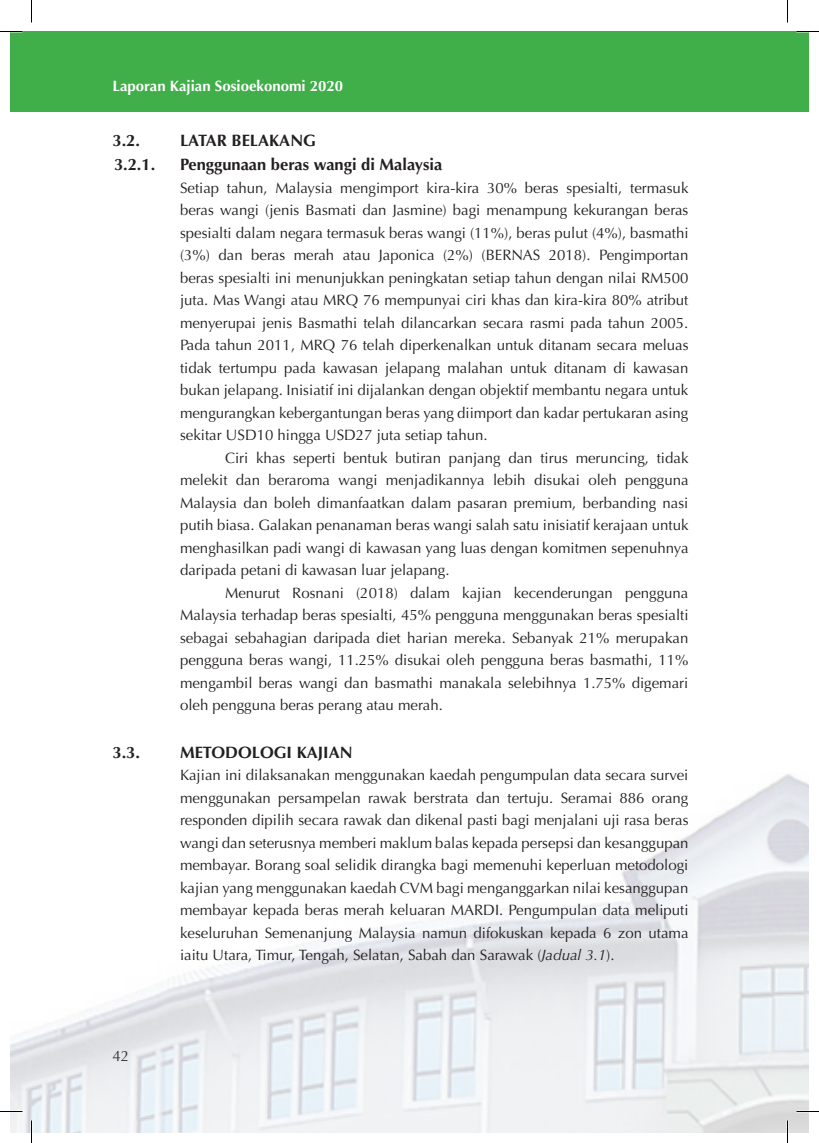
<style>
.page{position:relative;width:819px;height:1143px;background:#fff}
.page>*{position:absolute;margin:0;border:0;box-sizing:border-box;transform-origin:0 0}
.t1{font:700 16.5px "Optima";color:#231f20}
.t2{font:15px/22.5px "Optima";color:#231f20;text-align:justify}
.t3{font:700 15px "Optima";color:#fff}
.s1{font-style:italic}
</style>
<div class="page">
<div style="left:10px;top:32px;width:799px;height:80px;background:#40ae49"></div>
<img style="left:10px;top:774px;width:799px;height:358px">
<svg style="left:0;top:31px;width:22px;height:1px"></svg>
<svg style="left:796px;top:31px;width:23px;height:1px"></svg>
<svg style="left:0;top:1111px;width:22px;height:1px"></svg>
<svg style="left:796px;top:1111px;width:23px;height:1px"></svg>
<svg style="left:31px;top:0;width:1px;height:22px"></svg>
<svg style="left:31px;top:1120px;width:1px;height:23px"></svg>
<svg style="left:787px;top:0;width:1px;height:22px"></svg>
<svg style="left:787px;top:1120px;width:1px;height:23px"></svg>
<p class="t3" style="left:112px;top:77px;width:232px">Laporan Kajian Sosioekonomi 2020</p>
<p class="t1" style="left:112px;top:130px;width:29px">3.2.</p>
<p class="t1" style="left:180px;top:130px;width:138px">LATAR BELAKANG</p>
<p class="t1" style="left:114px;top:155px;width:43px">3.2.1.</p>
<p class="t1" style="left:180px;top:155px;width:264px">Penggunaan beras wangi di Malaysia</p>
<p class="t2" style="left:180px;top:177px;width:510px">Setiap tahun, Malaysia mengimport kira-kira 30% beras spesialti, termasuk beras wangi (jenis Basmati dan Jasmine) bagi menampung kekurangan beras spesialti dalam negara termasuk beras wangi (11%), beras pulut (4%), basmathi (3%) dan beras merah atau Japonica (2%) (BERNAS 2018). Pengimportan beras spesialti ini menunjukkan peningkatan setiap tahun dengan nilai RM500 juta. Mas Wangi atau MRQ 76 mempunyai ciri khas dan kira-kira 80% atribut menyerupai jenis Basmathi telah dilancarkan secara rasmi pada tahun 2005.<br>Pada tahun 2011, MRQ 76 telah diperkenalkan untuk ditanam secara meluas tidak tertumpu pada kawasan jelapang malahan untuk ditanam di kawasan bukan jelapang. Inisiatif ini dijalankan dengan objektif membantu negara untuk mengurangkan kebergantungan beras yang diimport dan kadar pertukaran asing sekitar USD10 hingga USD27 juta setiap tahun.</p>
<p class="t2" style="left:180px;top:447px;width:510px;text-indent:45px">Ciri khas seperti bentuk butiran panjang dan tirus meruncing, tidak melekit dan beraroma wangi menjadikannya lebih disukai oleh pengguna Malaysia dan boleh dimanfaatkan dalam pasaran premium, berbanding nasi putih biasa. Galakan penanaman beras wangi salah satu inisiatif kerajaan untuk menghasilkan padi wangi di kawasan yang luas dengan komitmen sepenuhnya daripada petani di kawasan luar jelapang.</p>
<p class="t2" style="left:180px;top:582px;width:510px;text-indent:45px">Menurut Rosnani (2018) dalam kajian kecenderungan pengguna Malaysia terhadap beras spesialti, 45% pengguna menggunakan beras spesialti sebagai sebahagian daripada diet harian mereka. Sebanyak 21% merupakan pengguna beras wangi, 11.25% disukai oleh pengguna beras basmathi, 11% mengambil beras wangi dan basmathi manakala selebihnya 1.75% digemari oleh pengguna beras perang atau merah.</p>
<p class="t1" style="left:112px;top:742px;width:29px">3.3.</p>
<p class="t1" style="left:180px;top:742px;width:174px">METODOLOGI KAJIAN</p>
<p class="t2" style="left:180px;top:764px;width:510px">Kajian ini dilaksanakan menggunakan kaedah pengumpulan data secara survei menggunakan persampelan rawak berstrata dan tertuju. Seramai 886 orang responden dipilih secara rawak dan dikenal pasti bagi menjalani uji rasa beras wangi dan seterusnya memberi maklum balas kepada persepsi dan kesanggupan membayar. Borang soal selidik dirangka bagi memenuhi keperluan metodologi kajian yang menggunakan kaedah CVM bagi menganggarkan nilai kesanggupan membayar kepada beras merah keluaran MARDI. Pengumpulan data meliputi keseluruhan Semenanjung Malaysia namun difokuskan kepada 6 zon utama iaitu Utara, Timur, Tengah, Selatan, Sabah dan Sarawak (<span class="s1">Jadual 3.1</span>).</p>
<p class="t2" style="left:112px;top:1045px;width:18px">42</p>
</div>
